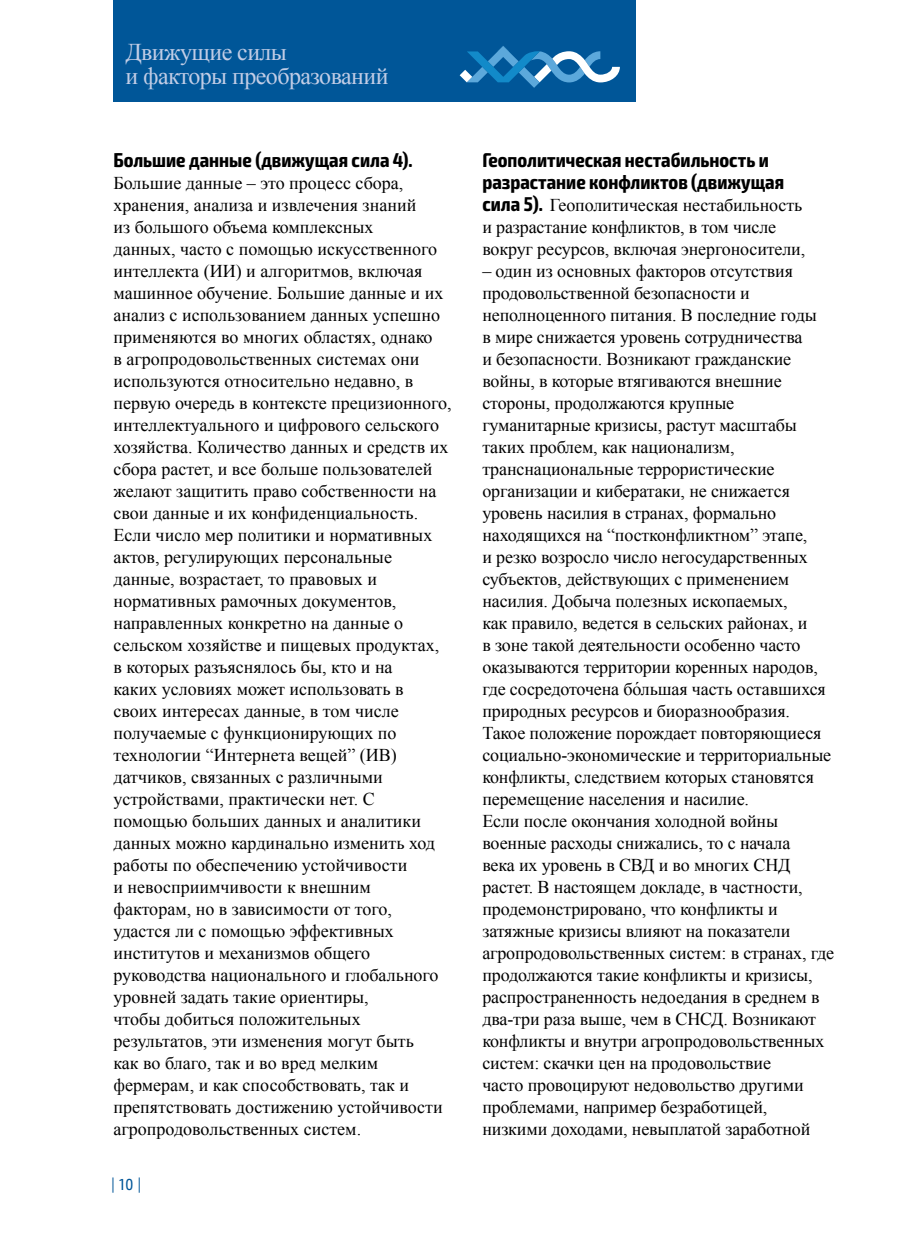
<style>
.page{position:relative;width:908px;height:1248px;background:#fff}
.page>*{position:absolute;margin:0;border:0;box-sizing:border-box;transform-origin:0 0}
.t1{font:24px/24px "Times New Roman";letter-spacing:-.025em;color:#c2cde6}
.t2{font:700 condensed 20px/22px "Exo 2";color:#000}
.t3{font:18px/22px "Times New Roman";letter-spacing:-.01em;color:#000}
.t4{font:condensed 16px "Exo 2";color:#005698}
.s1{font-family:"Exo 2";font-weight:700;font-stretch:condensed;font-size:20px}
</style>
<div class="page">
<div style="left:113px;top:0;width:523px;height:102px;background:#005698"></div>
<svg style="left:459px;top:46px;width:160px;height:42px"></svg>
<h1 class="t1" style="left:125px;top:39px;width:264px">Движущие силы<br>и факторы преобразований</h1>
<p class="t2" style="left:113px;top:149px;width:300px">Большие данные (движущая сила 4).</p>
<p class="t3" style="left:113px;top:171px;width:339px">Большие данные – это процесс сбора, хранения, анализа и извлечения знаний<br>из большого объема комплексных<br>данных, часто с помощью искусственного интеллекта (ИИ) и алгоритмов, включая машинное обучение. Большие данные и их анализ с использованием данных успешно применяются во многих областях, однако<br>в агропродовольственных системах они используются относительно недавно, в первую очередь в контексте прецизионного, интеллектуального и цифрового сельского хозяйства. Количество данных и средств их сбора растет, и все больше пользователей желают защитить право собственности на свои данные и их конфиденциальность.<br>Если число мер политики и нормативных актов, регулирующих персональные данные, возрастает, то правовых и нормативных рамочных документов, направленных конкретно на данные о сельском хозяйстве и пищевых продуктах, в которых разъяснялось бы, кто и на<br>каких условиях может использовать в своих интересах данные, в том числе получаемые с функционирующих по технологии “Интернета вещей” (ИВ) датчиков, связанных с различными устройствами, практически нет. С помощью больших данных и аналитики данных можно кардинально изменить ход работы по обеспечению устойчивости<br>и невосприимчивости к внешним факторам, но в зависимости от того, удастся ли с помощью эффективных институтов и механизмов общего руководства национального и глобального уровней задать такие ориентиры,<br>чтобы добиться положительных результатов, эти изменения могут быть<br>как во благо, так и во вред мелким фермерам, и как способствовать, так и препятствовать достижению устойчивости агропродовольственных систем.</p>
<p class="t4" style="left:111px;top:1174px;width:31px">|10|</p>
<p class="t2" style="left:482px;top:149px;width:303px">Геополитическая нестабильность и разрастание конфликтов (движущая</p>
<p class="t3" style="left:482px;top:193px;width:324px"><span class="s1">сила 5).</span> Геополитическая нестабильность и разрастание конфликтов, в том числе вокруг ресурсов, включая энергоносители,</p>
<p class="t3" style="left:482px;top:259px;width:353px">– один из основных факторов отсутствия продовольственной безопасности и неполноценного питания. В последние годы<br>в мире снижается уровень сотрудничества<br>и безопасности. Возникают гражданские войны, в которые втягиваются внешние стороны, продолжаются крупные гуманитарные кризисы, растут масштабы таких проблем, как национализм, транснациональные террористические организации и кибератаки, не снижается уровень насилия в странах, формально находящихся на “постконфликтном” этапе,<br>и резко возросло число негосударственных субъектов, действующих с применением насилия. Добыча полезных ископаемых,<br>как правило, ведется в сельских районах, и<br>в зоне такой деятельности особенно часто оказываются территории коренных народов, где сосредоточена бо́льшая часть оставшихся природных ресурсов и биоразнообразия.<br>Такое положение порождает повторяющиеся социально-экономические и территориальные конфликты, следствием которых становятся перемещение населения и насилие.<br>Если после окончания холодной войны военные расходы снижались, то с начала<br>века их уровень в СВД и во многих СНД растет. В настоящем докладе, в частности, продемонстрировано, что конфликты и затяжные кризисы влияют на показатели агропродовольственных систем: в странах, где продолжаются такие конфликты и кризисы, распространенность недоедания в среднем в два-три раза выше, чем в СНСД. Возникают конфликты и внутри агропродовольственных систем: скачки цен на продовольствие<br>часто провоцируют недовольство другими проблемами, например безработицей, низкими доходами, невыплатой заработной</p>
</div>
